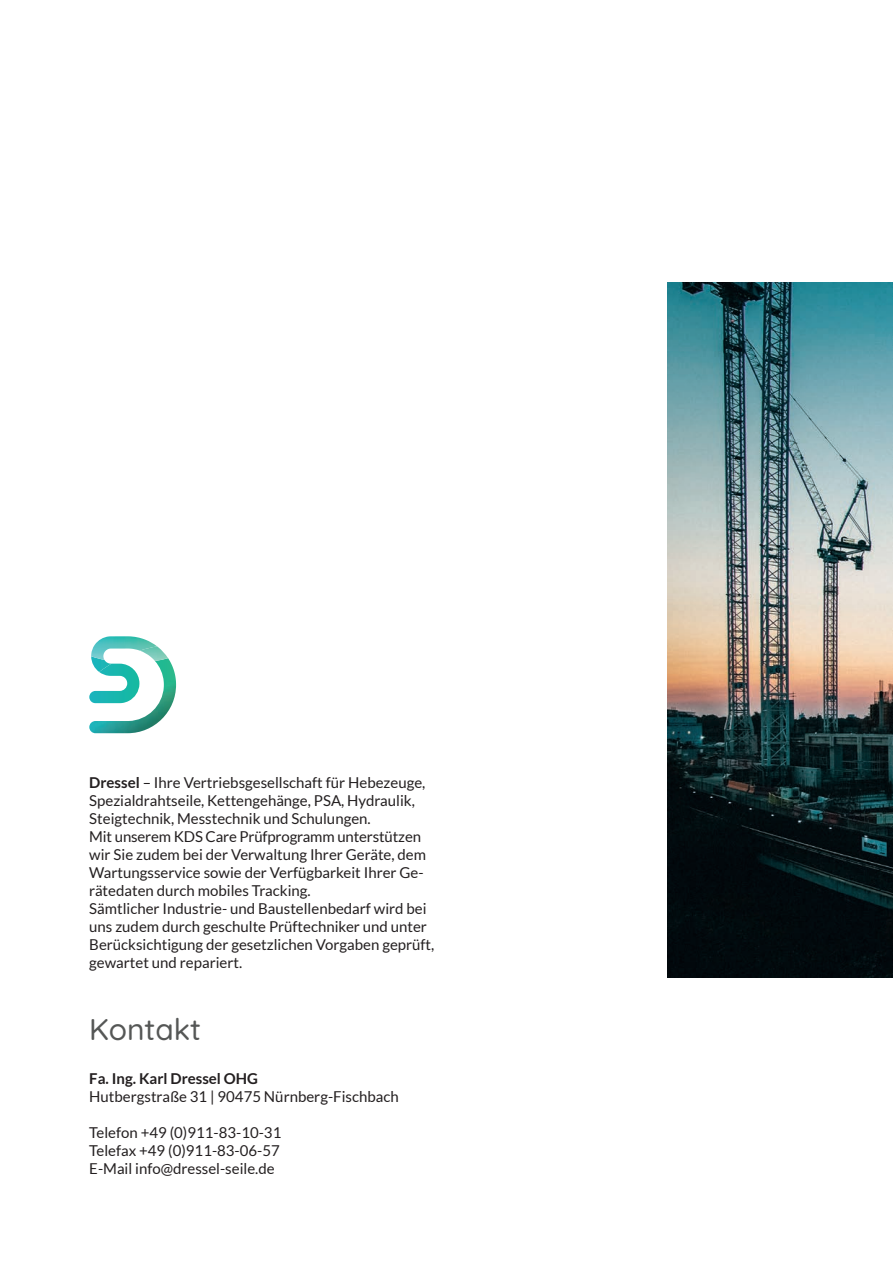
<style>
.page{position:relative;width:893px;height:1263px;background:#fff}
.page>*{position:absolute;margin:0;border:0;box-sizing:border-box;transform-origin:0 0}
.t1{font:300 30px "Quicksand";color:#555756}
.t2{font:15px/18px "Lato";color:#231f20;text-align:justify}
.t3{font:700 15px "Lato";color:#231f20}
.s1{font-weight:700}
</style>
<div class="page">
<img style="left:668px;top:282px;width:225px;height:696px">
<img style="left:91px;top:636px;width:66px;height:22px">
<img style="left:89px;top:658px;width:87px;height:75px">
<img style="left:89px;top:664px;width:50px;height:39px">
<img style="left:140px;top:646px;width:28px;height:15px">
<p class="t2" style="left:89px;top:773px;width:347px;text-align:left"><span class="s1">Dressel</span> – Ihre Vertriebsgesellschaft für Hebezeuge, Spezialdrahtseile, Kettengehänge, PSA, Hydraulik, Steigtechnik, Messtechnik und Schulungen.<br>Mit unserem KDS Care Prüfprogramm unterstützen wir Sie zudem bei der Verwaltung Ihrer Geräte, dem Wartungsservice sowie der Verfügbarkeit Ihrer Ge&shy;rätedaten durch mobiles Tracking.<br>Sämtlicher Industrie- und Baustellenbedarf wird bei uns zudem durch geschulte Prüftechniker und unter Berücksichtigung der gesetzlichen Vorgaben geprüft, gewartet und repariert.</p>
<h1 class="t1" style="left:89px;top:1006px;width:113px">Kontakt</h1>
<p class="t3" style="left:89px;top:1069px;width:170px">Fa. Ing. Karl Dressel OHG</p>
<p class="t2" style="left:89px;top:1087px;width:311px">Hutbergstraße 31 | 90475 Nürnberg-Fischbach</p>
<p class="t2" style="left:89px;top:1123px;width:194px">Telefon +49 (0)911-83-10-31<br>Telefax +49 (0)911-83-06-57<br>E-Mail info@dressel-seile.de</p>
</div>
